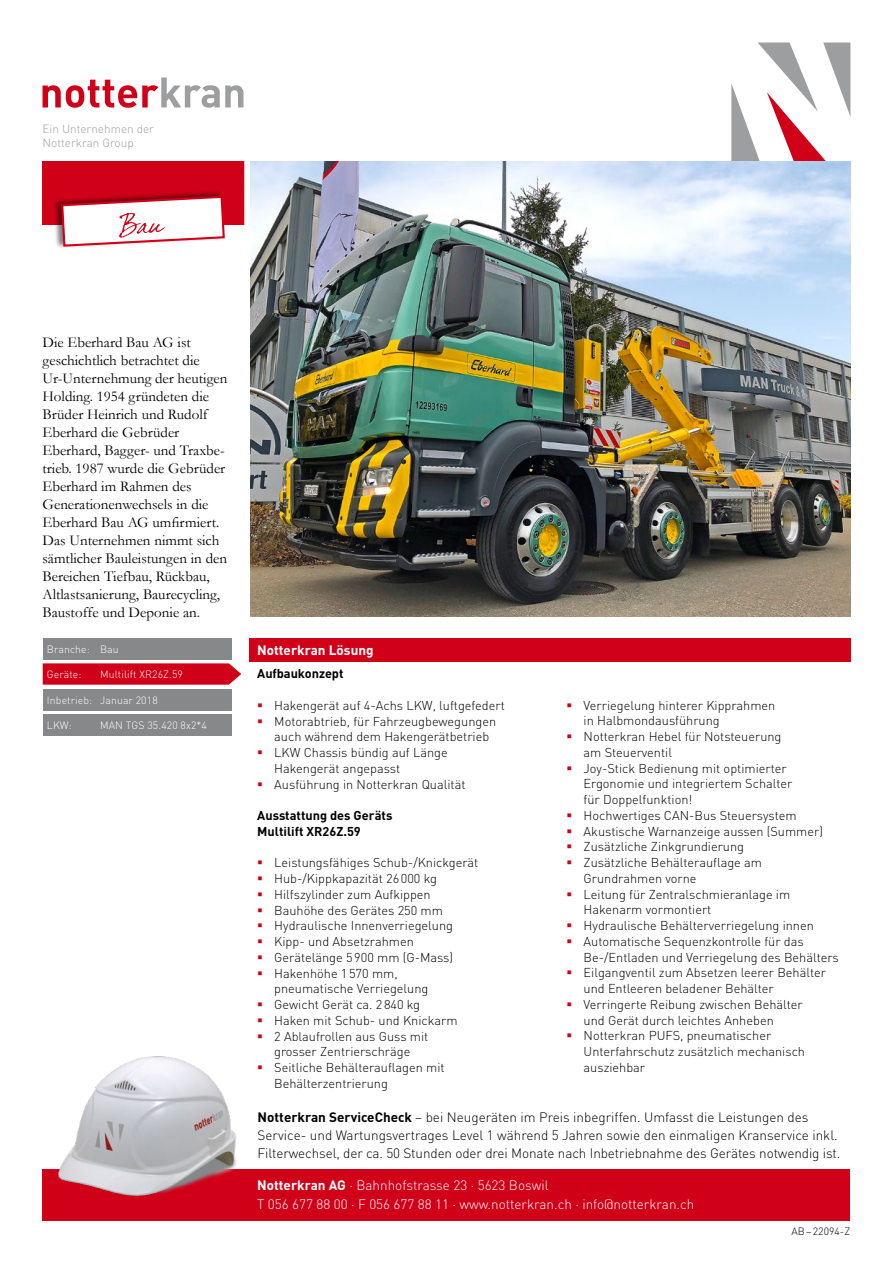
<style>
.page{position:relative;width:893px;height:1263px;background:#fff}
.page>*{position:absolute;margin:0;border:0;box-sizing:border-box;transform-origin:0 0}
.t1{font:15px/18px "Garamond";color:#000}
.t2{font:300 13.5px/18px "DIN";color:#000}
.t3{font:300 13.5px/18.8px "DIN";color:#fff}
.t4{font:700 13.5px "DIN";color:#fff}
.t5{font:300 12.75px/15.8px "DIN";color:#000}
.t6{font:700 12.75px/15.8px "DIN";color:#000}
.t7{font:300 11.7px/13.8px "DIN";color:#9c9e9f}
.t8{font:300 10.5px "DIN";letter-spacing:.01em;color:#fff}
.t9{font:300 10.5px "DIN";color:#000}
.s1{color:#d10019}
.s2{font-weight:700}
</style>
<div class="page">
<div style="left:43px;top:162px;width:204px;height:63px;background:#d10019"></div>
<div style="left:43px;top:1169px;width:807px;height:51px;background:#d10019"></div>
<img style="left:58px;top:1056px;width:179px;height:140px">
<div style="left:43px;top:638px;width:189px;height:21px;background:#87888a"></div>
<div style="left:244px;top:149px;width:6px;height:474px;background:#fff"></div>
<div style="left:249px;top:638px;width:601px;height:23px;background:#d10019"></div>
<div style="left:43px;top:714px;width:189px;height:22px;background:#87888a"></div>
<div style="left:43px;top:689px;width:189px;height:21px;background:#87888a"></div>
<svg style="left:43px;top:663px;width:198px;height:22px;background:#d30f27"></svg>
<svg style="left:731px;top:43px;width:119px;height:119px"></svg>
<svg style="left:43px;top:77px;width:200px;height:31px"></svg>
<img style="left:251px;top:162px;width:599px;height:455px">
<div style="left:53px;top:190px;width:172px;height:59px;background:#000;opacity:.5"></div>
<svg style="left:60px;top:195px;width:165px;height:53px"></svg>
<p class="t7" style="left:43px;top:122px;width:113px">Ein Unternehmen der<br>Notterkran Group</p>
<p class="t1" style="left:43px;top:333px;width:187px">Die Eberhard Bau AG ist geschichtlich betrachtet die<br>Ur-Unternehmung der heutigen<br>Holding. 1954 gründeten die<br>Brüder Heinrich und Rudolf<br>Eberhard die Gebrüder<br>Eberhard, Bagger- und Traxbe&shy;trieb. 1987 wurde die Gebrüder<br>Eberhard im Rahmen des<br>Generationenwechsels in die<br>Eberhard Bau AG umfirmiert.<br>Das Unternehmen nimmt sich sämtlicher Bauleistungen in den<br>Bereichen Tiefbau, Rückbau,<br>Altlastsanierung, Baurecycling,<br>Baustoffe und Deponie an.</p>
<p class="t8" style="left:47px;top:642px;width:73px">Branche: Bau</p>
<p class="t4" style="left:257px;top:641px;width:118px">Notterkran Lösung</p>
<p class="t8" style="left:47px;top:668px;width:36px">Geräte:</p>
<p class="t8" style="left:100px;top:668px;width:84px">Multilift XR26Z.59</p>
<p class="t6" style="left:257px;top:665px;width:88px">Aufbaukonzept</p>
<p class="t5" style="left:257px;top:697px;width:249px"><span class="s1">▪</span> Hakengerät auf 4-Achs LKW, luftgefedert</p>
<p class="t5" style="left:274px;top:713px;width:223px;text-indent:-17px"><span class="s1">▪</span> Motorabtrieb, für Fahrzeugbewegungen auch während dem Hakengerätbetrieb</p>
<p class="t5" style="left:274px;top:744px;width:175px;text-indent:-17px"><span class="s1">▪</span> LKW Chassis bündig auf Länge<br>Hakengerät angepasst</p>
<p class="t5" style="left:257px;top:776px;width:210px"><span class="s1">▪</span> Ausführung in Notterkran Qualität</p>
<p class="t6" style="left:257px;top:807px;width:137px">Ausstattung des Geräts<br>Multilift XR26Z.59</p>
<p class="t5" style="left:257px;top:855px;width:223px"><span class="s1">▪</span> Leistungsfähiges Schub-/Knickgerät</p>
<p class="t5" style="left:257px;top:870px;width:181px"><span class="s1">▪</span> Hub-/Kippkapazität 26000 kg</p>
<p class="t5" style="left:257px;top:886px;width:175px"><span class="s1">▪</span> Hilfszylinder zum Aufkippen</p>
<p class="t5" style="left:257px;top:902px;width:187px"><span class="s1">▪</span> Bauhöhe des Gerätes 250 mm</p>
<p class="t5" style="left:257px;top:918px;width:197px"><span class="s1">▪</span> Hydraulische Innenverriegelung</p>
<p class="t5" style="left:257px;top:933px;width:158px"><span class="s1">▪</span> Kipp- und Absetzrahmen</p>
<p class="t5" style="left:257px;top:949px;width:197px"><span class="s1">▪</span> Gerätelänge 5900 mm (G-Mass)</p>
<p class="t5" style="left:274px;top:965px;width:156px;text-indent:-17px"><span class="s1">▪</span> Hakenhöhe 1570 mm, pneumatische Verriegelung</p>
<p class="t5" style="left:257px;top:996px;width:164px"><span class="s1">▪</span> Gewicht Gerät ca. 2840 kg</p>
<p class="t5" style="left:257px;top:1012px;width:202px"><span class="s1">▪</span> Haken mit Schub- und Knickarm</p>
<p class="t5" style="left:257px;top:1028px;width:173px;text-align:center"><span class="s1">▪</span> 2 Ablaufrollen aus Guss mit grosser Zentrierschräge</p>
<p class="t5" style="left:274px;top:1059px;width:172px;text-indent:-17px"><span class="s1">▪</span> Seitliche Behälterauflagen mit<br>Behälterzentrierung</p>
<p class="t2" style="left:258px;top:1108px;width:584px"><span class="s2">Notterkran ServiceCheck</span> – bei Neugeräten im Preis inbegriffen. Umfasst die Leistungen des<br>Service- und Wartungsvertrages Level 1 während 5 Jahren sowie den einmaligen Kranservice inkl.<br>Filterwechsel, der ca. 50 Stunden oder drei Monate nach Inbetriebnahme des Gerätes notwendig ist.</p>
<p class="t8" style="left:47px;top:693px;width:112px">Inbetrieb: Januar 2018</p>
<p class="t5" style="left:584px;top:697px;width:193px;text-indent:-17px"><span class="s1">▪</span> Verriegelung hinterer Kipprahmen in Halbmondausführung</p>
<p class="t5" style="left:584px;top:728px;width:199px;text-indent:-17px"><span class="s1">▪</span> Notterkran Hebel für Notsteuerung am Steuerventil</p>
<p class="t5" style="left:584px;top:760px;width:210px;text-indent:-17px"><span class="s1">▪</span> Joy-Stick Bedienung mit optimierter<br>Ergonomie und integriertem Schalter für Doppelfunktion!</p>
<p class="t5" style="left:567px;top:807px;width:232px"><span class="s1">▪</span> Hochwertiges CAN-Bus Steuersystem</p>
<p class="t5" style="left:567px;top:823px;width:258px"><span class="s1">▪</span> Akustische Warnanzeige aussen (Summer)</p>
<p class="t5" style="left:567px;top:839px;width:179px"><span class="s1">▪</span> Zusätzliche Zinkgrundierung</p>
<p class="t5" style="left:584px;top:854px;width:180px;text-indent:-17px"><span class="s1">▪</span> Zusätzliche Behälterauflage am<br>Grundrahmen vorne</p>
<p class="t5" style="left:584px;top:886px;width:208px;text-indent:-17px"><span class="s1">▪</span> Leitung für Zentralschmieranlage im<br>Hakenarm vormontiert</p>
<p class="t5" style="left:567px;top:917px;width:249px"><span class="s1">▪</span> Hydraulische Behälterverriegelung innen</p>
<p class="t5" style="left:584px;top:933px;width:257px;text-indent:-17px"><span class="s1">▪</span> Automatische Sequenzkontrolle für das<br>Be-/Entladen und Verriegelung des Behälters</p>
<p class="t5" style="left:584px;top:965px;width:244px;text-indent:-17px"><span class="s1">▪</span> Eilgangventil zum Absetzen leerer Behälter und Entleeren beladener Behälter</p>
<p class="t5" style="left:584px;top:996px;width:221px;text-indent:-17px"><span class="s1">▪</span> Verringerte Reibung zwischen Behälter und Gerät durch leichtes Anheben</p>
<p class="t5" style="left:584px;top:1028px;width:223px;text-indent:-17px"><span class="s1">▪</span> Notterkran PUFS, pneumatischer<br>Unterfahrschutz zusätzlich mechanisch ausziehbar</p>
<p class="t8" style="left:47px;top:719px;width:27px">LKW:</p>
<p class="t8" style="left:100px;top:719px;width:108px">MAN TGS 35.420 8x2*4</p>
<p class="t3" style="left:257px;top:1175px;width:439px"><span class="s2">Notterkran AG</span> · Bahnhofstrasse 23 · 5623 Boswil<br>T 056 677 88 00 · F 056 677 88 11 · www.notterkran.ch · info@notterkran.ch</p>
<p class="t9" style="left:791px;top:1225px;width:60px">AB–22094-Z</p>
</div>
